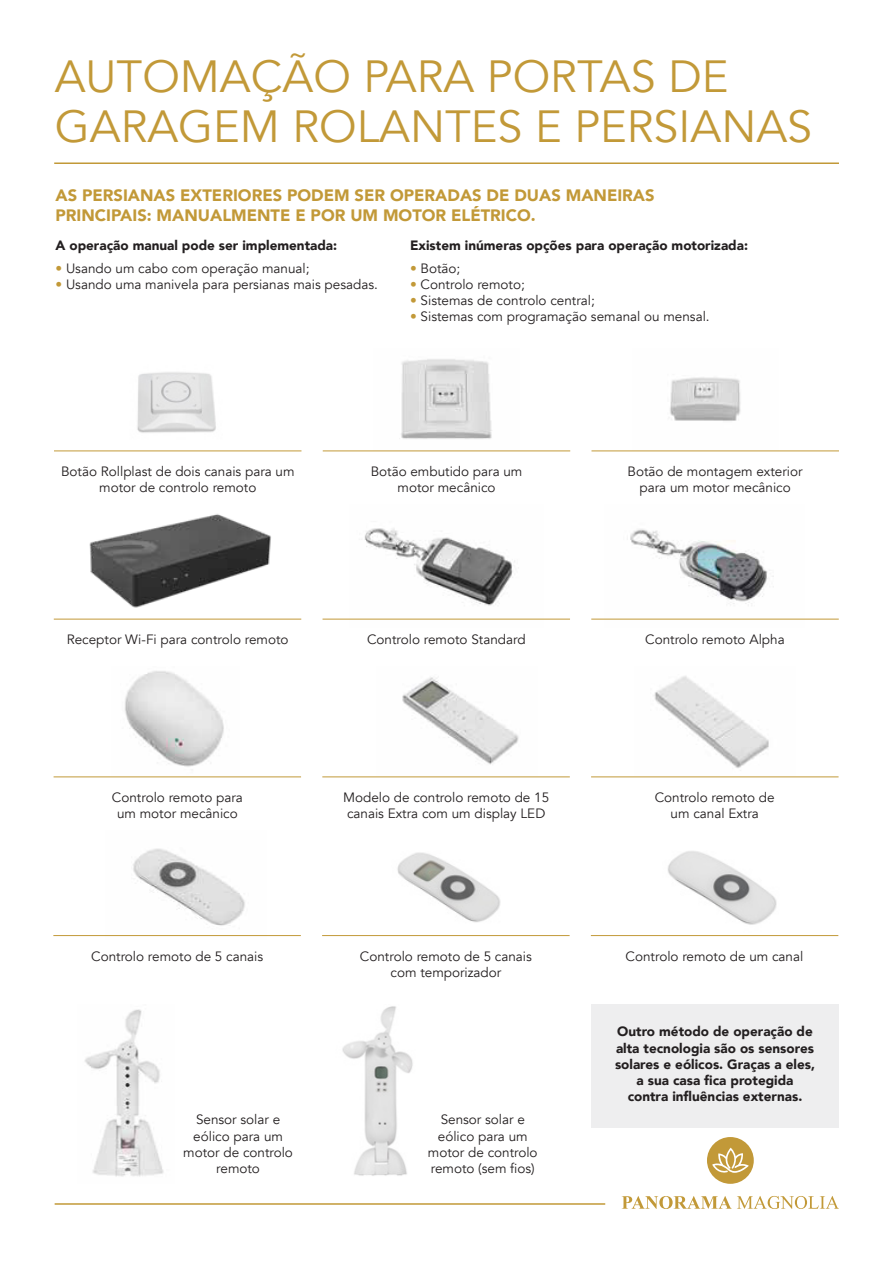
<style>
.page{position:relative;width:893px;height:1263px;background:#fff}
.page>*{position:absolute;margin:0;border:0;box-sizing:border-box;transform-origin:0 0}
.t1{font:45px "Avenir";color:#c29938}
.t2{font:900 16.5px "Avenir";color:#c29938}
.t3{font:13.5px/16.2px "Avenir";color:#231f20;text-align:center}
.t4{font:900 13.5px "Avenir";color:#231f20}
.s1{color:#c29938}
</style>
<div class="page">
<div style="left:591px;top:1004px;width:247px;height:123px;background:#eeeeef"></div>
<img style="left:137px;top:372px;width:79px;height:61px">
<img style="left:401px;top:359px;width:91px;height:80px">
<img style="left:670px;top:377px;width:71px;height:44px">
<hr style="left:54px;top:162px;width:785px;height:2px;background:#c29938">
<hr style="left:55px;top:1203px;width:550px;height:2px;background:#c29938">
<svg style="left:622px;top:1196px;width:217px;height:13px"></svg>
<svg style="left:707px;top:1137px;width:47px;height:47px"></svg>
<hr style="left:54px;top:450px;width:247px;height:1px;background:#c29938">
<hr style="left:323px;top:450px;width:247px;height:1px;background:#c29938">
<hr style="left:591px;top:450px;width:248px;height:1px;background:#c29938">
<img style="left:77px;top:514px;width:200px;height:105px">
<img style="left:349px;top:528px;width:195px;height:91px">
<img style="left:605px;top:529px;width:199px;height:90px">
<hr style="left:54px;top:619px;width:247px;height:1px;background:#c29938">
<hr style="left:323px;top:619px;width:247px;height:1px;background:#c29938">
<hr style="left:591px;top:619px;width:248px;height:1px;background:#c29938">
<img style="left:402px;top:677px;width:117px;height:88px">
<img style="left:654px;top:676px;width:115px;height:92px">
<img style="left:124px;top:671px;width:100px;height:96px">
<hr style="left:54px;top:776px;width:247px;height:1px;background:#c29938">
<hr style="left:322px;top:776px;width:248px;height:1px;background:#c29938">
<hr style="left:591px;top:776px;width:247px;height:1px;background:#c29938">
<img style="left:366px;top:852px;width:161px;height:85px">
<img style="left:106px;top:848px;width:160px;height:89px">
<img style="left:637px;top:851px;width:160px;height:86px">
<img style="left:342px;top:1006px;width:71px;height:170px">
<img style="left:84px;top:1009px;width:80px;height:168px">
<hr style="left:53px;top:935px;width:248px;height:1px;background:#c29938">
<hr style="left:322px;top:935px;width:248px;height:1px;background:#c29938">
<hr style="left:591px;top:935px;width:247px;height:1px;background:#c29938">
<p class="t1" style="left:55px;top:50px;width:675px">AUTOMAÇÃO PARA PORTAS DE</p>
<p class="t1" style="left:55px;top:99px;width:759px">GARAGEM ROLANTES E PERSIANAS</p>
<p class="t2" style="left:55px;top:181px;width:601px">AS PERSIANAS EXTERIORES PODEM SER OPERADAS DE DUAS MANEIRAS</p>
<p class="t2" style="left:55px;top:201px;width:482px">PRINCIPAIS: MANUALMENTE E POR UM MOTOR ELÉTRICO.</p>
<p class="t4" style="left:410px;top:234px;width:339px">Existem inúmeras opções para operação motorizada:</p>
<p class="t3" style="left:410px;top:260px;width:52px"><span class="s1">•</span> Botão;</p>
<p class="t3" style="left:410px;top:276px;width:116px"><span class="s1">•</span> Controlo remoto;</p>
<p class="t3" style="left:410px;top:292px;width:186px"><span class="s1">•</span> Sistemas de controlo central;</p>
<p class="t3" style="left:410px;top:309px;width:301px"><span class="s1">•</span> Sistemas com programação semanal ou mensal.</p>
<p class="t4" style="left:55px;top:234px;width:283px">A operação manual pode ser implementada:</p>
<p class="t3" style="left:55px;top:260px;width:256px"><span class="s1">•</span> Usando um cabo com operação manual;</p>
<p class="t3" style="left:55px;top:276px;width:324px"><span class="s1">•</span> Usando uma manivela para persianas mais pesadas.</p>
<p class="t3" style="left:61px;top:463px;width:235px">Botão Rollplast de dois canais para um</p>
<p class="t3" style="left:99px;top:480px;width:159px">motor de controlo remoto</p>
<p class="t3" style="left:371px;top:463px;width:153px">Botão embutido para um</p>
<p class="t3" style="left:398px;top:480px;width:100px">motor mecânico</p>
<p class="t3" style="left:628px;top:463px;width:176px">Botão de montagem exterior</p>
<p class="t3" style="left:639px;top:480px;width:153px">para um motor mecânico</p>
<p class="t3" style="left:67px;top:632px;width:223px">Receptor Wi-Fi para controlo remoto</p>
<p class="t3" style="left:367px;top:632px;width:160px">Controlo remoto Standard</p>
<p class="t3" style="left:645px;top:632px;width:141px">Controlo remoto Alpha</p>
<p class="t3" style="left:112px;top:789px;width:132px">Controlo remoto para</p>
<p class="t3" style="left:117px;top:806px;width:122px">um motor mecânico</p>
<p class="t3" style="left:343px;top:789px;width:208px">Modelo de controlo remoto de 15</p>
<p class="t3" style="left:347px;top:806px;width:200px">canais Extra com um display LED</p>
<p class="t3" style="left:91px;top:948px;width:174px">Controlo remoto de 5 canais</p>
<p class="t3" style="left:360px;top:948px;width:174px">Controlo remoto de 5 canais</p>
<p class="t3" style="left:391px;top:964px;width:112px">com temporizador</p>
<p class="t3" style="left:196px;top:1112px;width:86px">Sensor solar e</p>
<p class="t3" style="left:183px;top:1128px;width:111px">eólico para um motor de controlo remoto</p>
<p class="t3" style="left:428px;top:1112px;width:111px">Sensor solar e eólico para um motor de controlo remoto (sem fios)</p>
<p class="t3" style="left:655px;top:789px;width:121px">Controlo remoto de</p>
<p class="t3" style="left:671px;top:806px;width:90px">um canal Extra</p>
<p class="t3" style="left:626px;top:948px;width:179px">Controlo remoto de um canal</p>
<p class="t4" style="left:617px;top:1020px;width:197px">Outro método de operação de</p>
<p class="t4" style="left:616px;top:1036px;width:199px">alta tecnologia são os sensores</p>
<p class="t4" style="left:615px;top:1052px;width:201px">solares e eólicos. Graças a eles,</p>
<p class="t4" style="left:636px;top:1069px;width:159px">a sua casa fica protegida</p>
<p class="t4" style="left:628px;top:1085px;width:176px">contra influências externas.</p>
</div>
